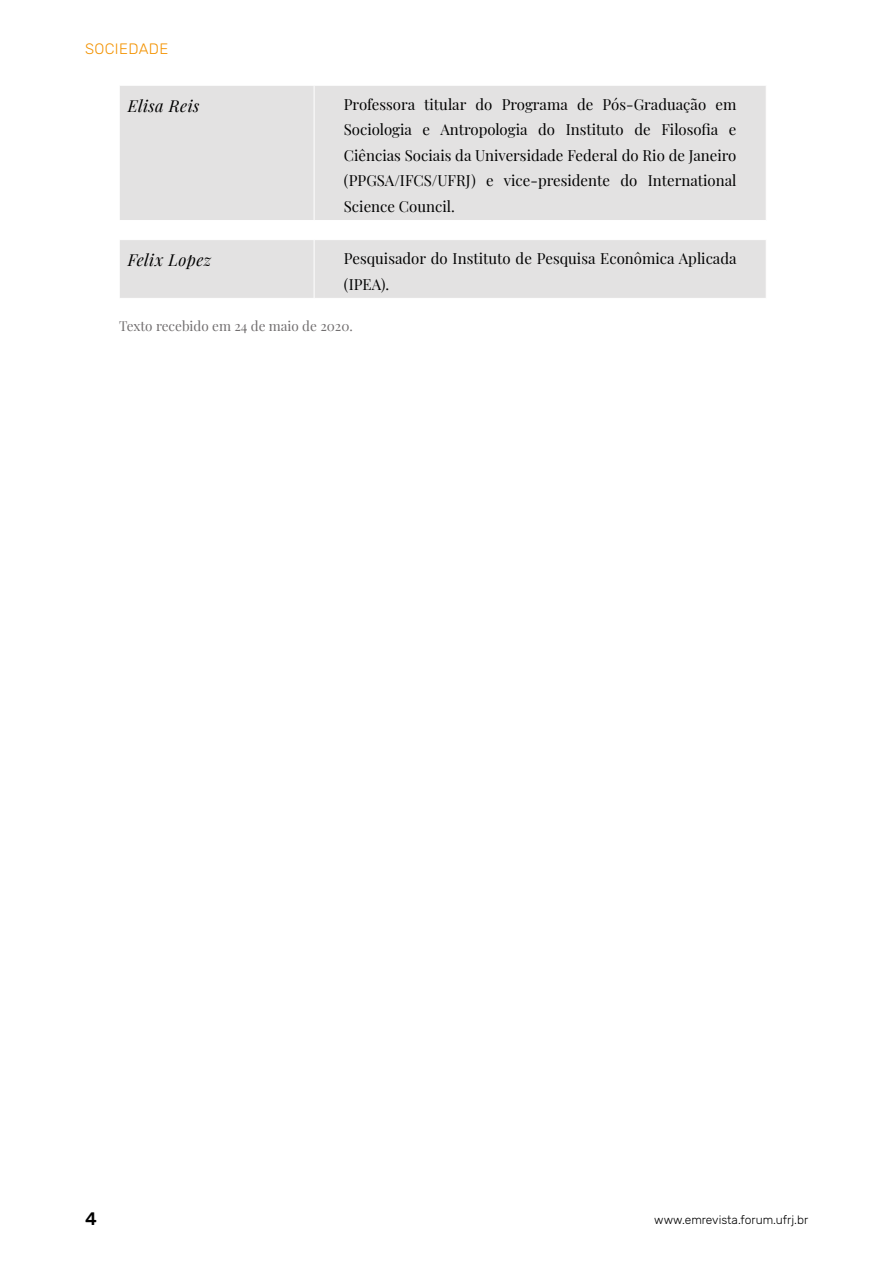
<style>
.page{position:relative;width:893px;height:1263px;background:#fff}
.page>*{position:absolute;margin:0;border:0;box-sizing:border-box;transform-origin:0 0}
.t1{font:500 18px "Rubik";color:#000}
.t2{font:italic 16.5px "Playfair Display";letter-spacing:.025em;color:#000}
.t3{font:15px/25.5px "Playfair Display";color:#000;text-align:justify}
.t4{font:300 15px "Rubik";letter-spacing:.025em;color:#f39200}
.t5{font:13.5px "Playfair Display";color:#716e6f}
.t6{font:300 12px "Rubik";color:#000}
</style>
<div class="page">
<div style="left:120px;top:86px;width:646px;height:134px;background:#e3e2e2"></div>
<hr style="left:314px;top:85px;width:1px;height:135px;background:#fff">
<div style="left:120px;top:240px;width:646px;height:58px;background:#e3e2e2"></div>
<hr style="left:314px;top:240px;width:1px;height:58px;background:#fff">
<p class="t4" style="left:85px;top:41px;width:85px">SOCIEDADE</p>
<p class="t2" style="left:128px;top:93px;width:73px">Elisa Reis</p>
<p class="t3" style="left:344px;top:90px;width:394px">Professora titular do Programa de Pós-Graduação em Sociologia e Antropologia do Instituto de Filosofia e Ciências Sociais da Universidade Federal do Rio de Janeiro (PPGSA/IFCS/UFRJ) e vice-presidente do International Science Council.</p>
<p class="t2" style="left:128px;top:247px;width:85px">Felix Lopez</p>
<p class="t3" style="left:344px;top:245px;width:394px">Pesquisador do Instituto de Pesquisa Econômica Aplicada (IPEA).</p>
<p class="t5" style="left:119px;top:315px;width:235px">Texto recebido em 24 de maio de 2020.</p>
<p class="t1" style="left:85px;top:1208px;width:13px">4</p>
<p class="t6" style="left:654px;top:1213px;width:155px">www.emrevista.forum.ufrj.br</p>
</div>
